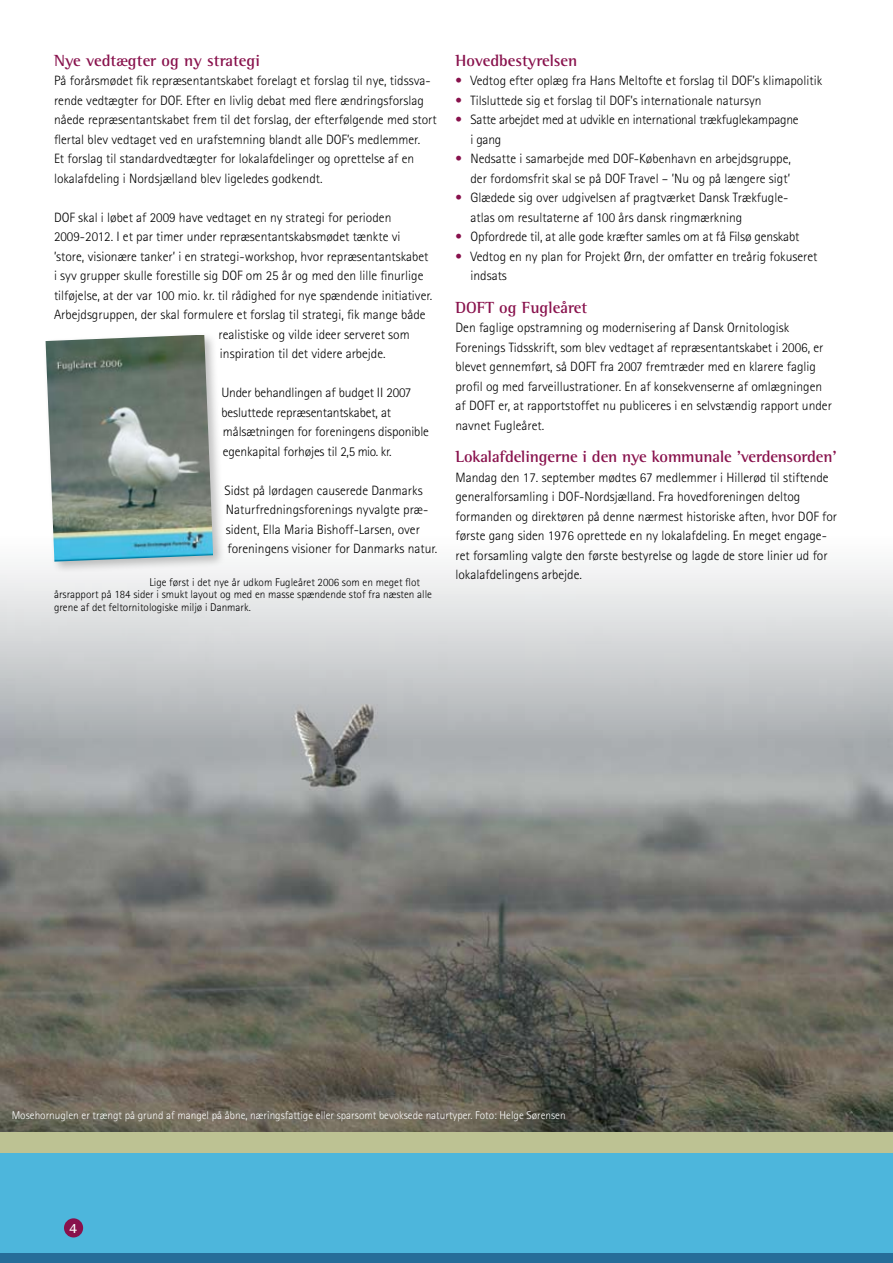
<style>
.page{position:relative;width:893px;height:1263px;background:#fff}
.page>*{position:absolute;margin:0;border:0;box-sizing:border-box;transform-origin:0 0}
.t1{font:700 16.5px "Rotis Semi Serif Std";letter-spacing:-.01em;color:#88114c}
.t2{font:700 14.55px "Rotis Semi Serif Std";color:#fff}
.t3{font:300 13.5px/19.5px "Rotis Sans Serif Std";color:#000}
.t4{font:300 11.25px/12.8px "Rotis Sans Serif Std";color:#000}
.t5{font:300 11.25px "Rotis Sans Serif Std";color:#fff}
.s1{color:#88114c}
</style>
<div class="page">
<img style="left:0;top:565px;width:893px;height:567px">
<div style="left:0;top:1153px;width:893px;height:102px;background:#4db6dc"></div>
<div style="left:0;top:1132px;width:893px;height:21px;background:#bdc293"></div>
<div style="left:0;top:1254px;width:893px;height:9px;background:#266d99"></div>
<div style="left:64px;top:1218px;width:19px;height:19px;background:#88114c;border-radius:50%"></div>
<div style="left:42px;top:331px;width:190px;height:249px;background:#000;opacity:.25"></div>
<img style="left:46px;top:335px;width:167px;height:227px">
<p class="t1" style="left:54px;top:50px;width:208px">Nye vedtægter og ny strategi</p>
<p class="t3" style="left:54px;top:71px;width:384px">På forårsmødet fik repræsentantskabet forelagt et forslag til nye, tidssva&shy;rende vedtægter for DOF. Efter en livlig debat med flere ændringsforslag nåede repræsentantskabet frem til det forslag, der efterfølgende med stort flertal blev vedtaget ved en urafstemning blandt alle DOF’s medlemmer.<br>Et forslag til standardvedtægter for lokalafdelinger og oprettelse af en lokalafdeling i Nordsjælland blev ligeledes godkendt.</p>
<p class="t3" style="left:54px;top:207px;width:339px">DOF skal i løbet af 2009 have vedtaget en ny strategi for perioden</p>
<p class="t3" style="left:54px;top:227px;width:348px">2009-2012. I et par timer under repræsentantskabsmødet tænkte vi</p>
<p class="t3" style="left:54px;top:246px;width:376px">’store, visionære tanker’ i en strategi-workshop, hvor repræsentantskabet</p>
<p class="t3" style="left:54px;top:266px;width:371px">i syv grupper skulle forestille sig DOF om 25 år og med den lille finurlige</p>
<p class="t3" style="left:54px;top:285px;width:380px">tilføjelse, at der var 100 mio. kr. til rådighed for nye spændende initiativer.</p>
<p class="t3" style="left:54px;top:305px;width:373px">Arbejdsgruppen, der skal formulere et forslag til strategi, fik mange både</p>
<p class="t3" style="left:218px;top:324px;width:193px">realistiske og vilde ideer serveret som</p>
<p class="t3" style="left:220px;top:344px;width:167px">inspiration til det videre arbejde.</p>
<p class="t3" style="left:221px;top:383px;width:209px">Under behandlingen af budget II 2007 besluttede repræsentantskabet, at målsætningen for foreningens disponible egenkapital forhøjes til 2,5 mio. kr.</p>
<p class="t3" style="left:224px;top:480px;width:214px">Sidst på lørdagen causerede Danmarks Naturfredningsforenings nyvalgte præ&shy;sident, Ella Maria Bishoff-Larsen, over foreningens visioner for Danmarks natur.</p>
<p class="t4" style="left:54px;top:575px;width:380px;text-indent:95px">Lige først i det nye år udkom Fugleåret 2006 som en meget flot årsrapport på 184 sider i smukt layout og med en masse spændende stof fra næsten alle grene af det feltornitologiske miljø i Danmark.</p>
<p class="t1" style="left:455px;top:50px;width:123px">Hovedbestyrelsen</p>
<p class="t3" style="left:455px;top:71px;width:368px"><span class="s1">•</span> Vedtog efter oplæg fra Hans Meltofte et forslag til DOF’s klimapolitik</p>
<p class="t3" style="left:455px;top:90px;width:308px"><span class="s1">•</span> Tilsluttede sig et forslag til DOF’s internationale natursyn</p>
<p class="t3" style="left:470px;top:110px;width:330px;text-indent:-15px"><span class="s1">•</span> Satte arbejdet med at udvikle en international trækfuglekampagne i gang</p>
<p class="t3" style="left:455px;top:149px;width:337px;text-align:right"><span class="s1">•</span> Nedsatte i samarbejde med DOF-København en arbejdsgruppe, der fordomsfrit skal se på DOF Travel – ’Nu og på længere sigt’</p>
<p class="t3" style="left:470px;top:188px;width:319px;text-indent:-15px"><span class="s1">•</span> Glædede sig over udgivelsen af pragtværket Dansk Trækfugle&shy;atlas om resultaterne af 100 års dansk ringmærkning</p>
<p class="t3" style="left:455px;top:227px;width:346px"><span class="s1">•</span> Opfordrede til, at alle gode kræfter samles om at få Filsø genskabt</p>
<p class="t3" style="left:470px;top:246px;width:348px;text-indent:-15px"><span class="s1">•</span> Vedtog en ny plan for Projekt Ørn, der omfatter en treårig fokuseret indsats</p>
<p class="t1" style="left:455px;top:297px;width:133px">DOFT og Fugleåret</p>
<p class="t3" style="left:455px;top:318px;width:378px">Den faglige opstramning og modernisering af Dansk Ornitologisk Forenings Tidsskrift, som blev vedtaget af repræsentantskabet i 2006, er blevet gennemført, så DOFT fra 2007 fremtræder med en klarere faglig profil og med farveillustrationer. En af konsekvenserne af omlægningen af DOFT er, at rapportstoffet nu publiceres i en selvstændig rapport under navnet Fugleåret.</p>
<p class="t1" style="left:455px;top:447px;width:383px">Lokalafdelingerne i den nye kommunale ’verdensorden’</p>
<p class="t3" style="left:455px;top:468px;width:383px">Mandag den 17. september mødtes 67 medlemmer i Hillerød til stiftende generalforsamling i DOF-Nordsjælland. Fra hovedforeningen deltog formanden og direktøren på denne nærmest historiske aften, hvor DOF for første gang siden 1976 oprettede en ny lokalafdeling. En meget engage&shy;ret forsamling valgte den første bestyrelse og lagde de store linier ud for lokalafdelingens arbejde.</p>
<p class="t5" style="left:12px;top:1109px;width:555px">Mosehornuglen er trængt på grund af mangel på åbne, næringsfattige eller sparsomt bevoksede naturtyper. Foto: Helge Sørensen</p>
<p class="t2" style="left:69px;top:1219px;width:10px">4</p>
</div>
